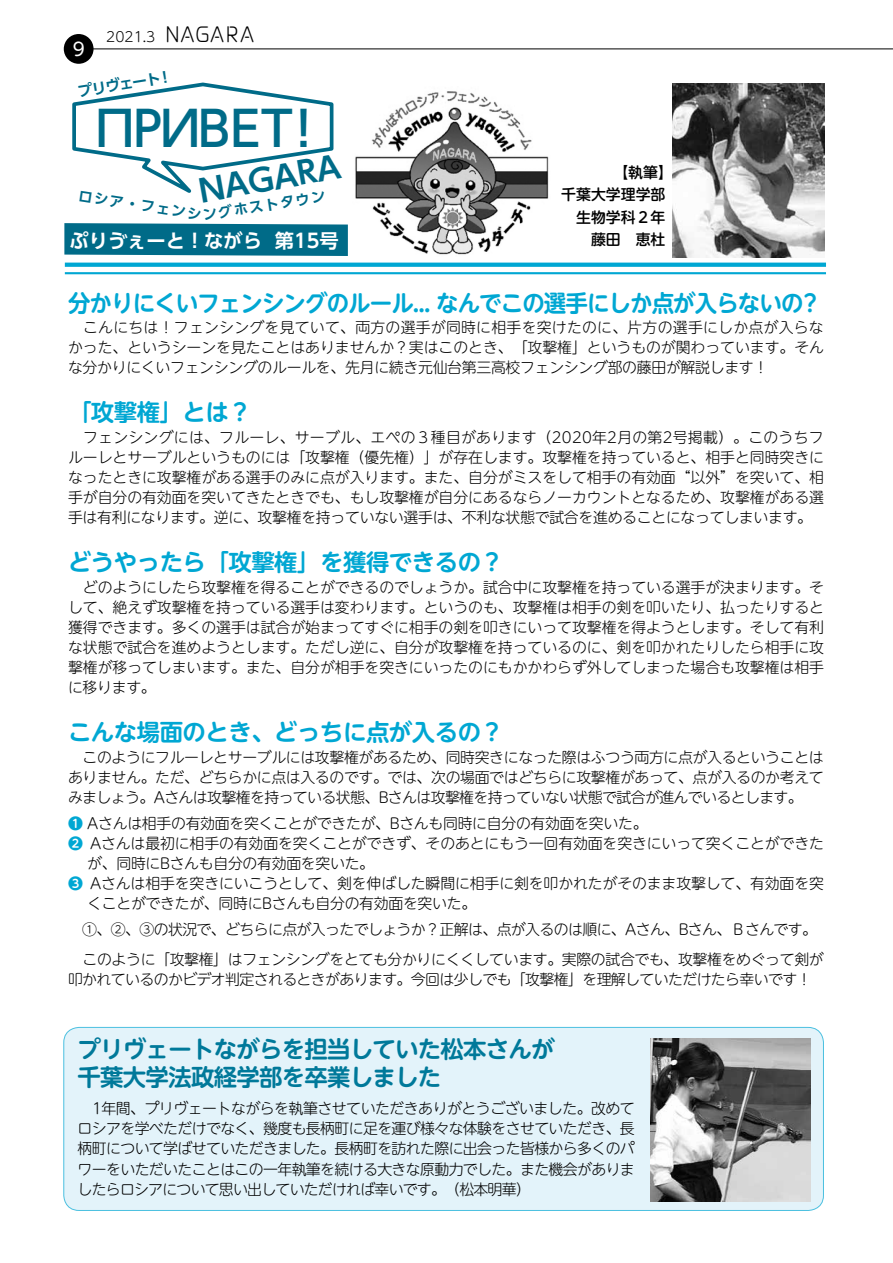
<style>
.page{position:relative;width:893px;height:1263px;background:#fff}
.page>*{position:absolute;margin:0;border:0;box-sizing:border-box;transform-origin:0 0}
.t1{font:500 48.3px "UD Shin Go Pro";letter-spacing:-.33em;color:#006b88}
.t2{font:700 30.9px "UD Shin Go Pro De";color:#006b88}
.t3{font:700 23.4px "UD Shin M Go Pro De";letter-spacing:-.03em;color:#00a7d3}
.t4{font:700 23.4px/28.2px "UD Shin M Go Pro De";letter-spacing:-.03em;color:#00799a}
.t5{font:700 23.4px "UD Shin M Go Pro De";letter-spacing:-.03em;color:#00a7d3;scale:.96 1}
.t6{font:300 22.35px "Haru Gaku Std";color:#000}
.t7{font:700 19.2px "UD Shin Go Pro De";color:#fff}
.t8{font:18px "UD Shin M Go Pro";color:#fff}
.t9{font:300 14.85px/20.2px "UD Shin M Go Pro";letter-spacing:-.02em;color:#000;text-align:justify}
.t10{font:300 14.85px/25.5px "UD Shin M Go Pro";letter-spacing:-.04em;color:#000}
.t11{font:500 14.85px "UD Shin M Go Pro";color:#000}
.t12{font:700 14.85px "UD Shin Go Pro De";color:#006b88}
.t13{font:700 14.85px "UD Shin M Go Pro De";color:#00a7d3}
.t14{font:700 14.25px "UD Shin Go Pro De";color:#006b88}
.t15{font:300 13.8px "UD Shin M Go Pro";color:#000}
.s1{font-family:"UD Shin M Go Pro De";font-weight:700;color:#00a7d3}
</style>
<div class="page">
<div style="left:64px;top:1027px;width:759px;height:183px;background:#e3f3fa;border-radius:15px"></div>
<div style="left:63px;top:1027px;width:761px;height:184px;border:1px solid #4bc0e0;border-radius:15px"></div>
<img style="left:651px;top:1039px;width:159px;height:162px">
<svg style="left:65px;top:263px;width:761px;height:4px;fill:#00a7d3"></svg>
<hr style="left:65px;top:272px;width:761px;height:2px;background:#00a7d3">
<svg style="left:64px;top:223px;width:284px;height:33px"></svg>
<img style="left:673px;top:84px;width:151px;height:174px">
<img style="left:355px;top:91px;width:194px;height:164px">
<hr style="left:89px;top:49px;width:804px;height:1px;background:#000">
<div style="left:64px;top:34px;width:30px;height:30px;background:#000;border-radius:50%"></div>
<svg style="left:72px;top:82px;width:262px;height:111px"></svg>
<p class="t8" style="left:73px;top:34px;width:13px">9</p>
<p class="t15" style="left:106px;top:26px;width:51px">2021.3</p>
<h3 class="t6" style="left:165px;top:21px;width:91px">NAGARA</h3>
<p class="t12" style="left:76px;top:79px;width:85px;rotate:-9deg">プリヴェート</p>
<h1 class="t1" style="left:91px;top:89px;width:212px">ПРИВЕТ</h1>
<h1 class="t1" style="left:279px;top:89px;width:50px">!</h1>
<h2 class="t2" style="left:195px;top:166px;width:145px;rotate:-10deg">NAGARA</h2>
<p class="t14" style="left:201px;top:203px;width:125px;rotate:-9deg">ングホストタウン</p>
<p class="t14" style="left:81px;top:184px;width:125px;rotate:9deg">ロシア・フェンシ</p>
<p class="t7" style="left:70px;top:225px;width:194px">ぷりゔぇーと！ながら</p>
<p class="t7" style="left:275px;top:225px;width:65px">第15号</p>
<p class="t11" style="left:613px;top:160px;width:61px">【執筆【</p>
<p class="t11" style="left:561px;top:182px;width:106px">千葉大学理学部</p>
<p class="t11" style="left:576px;top:205px;width:91px">生物学科２年</p>
<p class="t11" style="left:591px;top:227px;width:76px">藤田　恵杜</p>
<h3 class="t5" style="left:68px;top:284px;width:768px">分かりにくいフェンシングのルール... なんでこの選手にしか点が入らないの</h3>
<p class="t9" style="left:68px;top:317px;width:758px">　こんにちは！フェンシングを見ていて、両方の選手が同時に相手を突けたのに、片方の選手にしか点が入らなかった、というシーンを見たことはありませんか？実はこのとき、「攻撃権」というものが関わっています。そんな分かりにくいフェンシングのルールを、先月に続き元仙台第三⾼校フェンシング部の藤⽥が解説します!</p>
<h3 class="t3" style="left:68px;top:393px;width:185px">「攻撃権」とは?</h3>
<p class="t9" style="left:68px;top:426px;width:758px">　フェンシングには、フルーレ、サーブル、エペの３種目があります（2020年2月の第2号掲載）。このうちフルーレとサーブルというものには「攻撃権（優先権）」が存在します。攻撃権を持っていると、相手と同時突きになったときに攻撃権がある選手のみに点が入ります。また、自分がミスをして相手の有効面“以外”を突いて、相手が自分の有効面を突いてきたときでも、もし攻撃権が自分にあるならノーカウントとなるため、攻撃権がある選手は有利になります。逆に、攻撃権を持っていない選手は、不利な状態で試合を進めることになってしまいます。</p>
<h3 class="t3" style="left:68px;top:543px;width:437px">どうやったら「攻撃権」を獲得できるの?</h3>
<p class="t9" style="left:68px;top:576px;width:758px">　どのようにしたら攻撃権を得ることができるのでしょうか。試合中に攻撃権を持っている選手が決まります。そして、絶えず攻撃権を持っている選手は変わります。というのも、攻撃権は相手の剣を叩いたり、払ったりすると獲得できます。多くの選手は試合が始まってすぐに相手の剣を叩きにいって攻撃権を得ようとします。そして有利な状態で試合を進めようとします。ただし逆に、自分が攻撃権を持っているのに、剣を叩かれたりしたら相手に攻撃権が移ってしまいます。また、自分が相手を突きにいったのにもかかわらず外してしまった場合も攻撃権は相手に移ります。</p>
<h3 class="t3" style="left:68px;top:713px;width:437px">こんな場面のとき、どっちに点が入るの?</h3>
<p class="t9" style="left:68px;top:746px;width:757px">　このようにフルーレとサーブルには攻撃権があるため、同時突きになった際はふつう両方に点が入るということはありません。ただ、どちらかに点は入るのです。では、次の場面ではどちらに攻撃権があって、点が入るのか考えてみましょう。Aさんは攻撃権を持っている状態、Bさんは攻撃権を持っていない状態で試合が進んでいるとします。</p>
<p class="t9" style="left:90px;top:812px;width:735px;text-indent:-22px"><span class="s1">❶</span> Aさんは相手の有効面を突くことができたが、Bさんも同時に自分の有効面を突いた。<br>Aさんは最初に相手の有効面を突くことができず、そのあとにもう一回有効面を突きにいって突くことができた</p>
<h3 class="t5" style="left:799px;top:284px;width:25px">?</h3>
<p class="t13" style="left:68px;top:831px;width:16px">❷</p>
<p class="t9" style="left:87px;top:852px;width:738px">が、同時にBさんも自分の有効面を突いた。<br>Aさんは相手を突きにいこうとして、剣を伸ばした瞬間に相手に剣を叩かれたがそのまま攻撃して、有効面を突</p>
<p class="t13" style="left:68px;top:871px;width:16px">❸</p>
<p class="t10" style="left:68px;top:890px;width:750px;text-indent:19px">くことができたが、同時にBさんも自分の有効面を突いた。<br>　①、②、③の状況で、どちらに点が入ったでしょうか？正解は、点が入るのは順に、Aさん、Bさん、Ｂさんです。</p>
<p class="t10" style="left:68px;top:948px;width:757px;line-height:20.2px">　このように「攻撃権」はフェンシングをとても分かりにくくしています。実際の試合でも、攻撃権をめぐって剣が叩かれているのかビデオ判定されるときがあります。今回は少しでも「攻撃権」を理解していただけたら幸いです!</p>
<h3 class="t4" style="left:78px;top:1034px;width:479px">プリヴェートながらを担当していた松本さんが千葉大学法政経学部を卒業しました</h3>
<p class="t9" style="left:78px;top:1097px;width:559px">　1年間、プリヴェートながらを執筆させていただきありがとうございました。改めてロシアを学べただけでなく、幾度も長柄町に足を運び様々な体験をさせていただき、長柄町について学ばせていただきました。長柄町を訪れた際に出会った皆様から多くのパワーをいただいたことはこの一年執筆を続ける大きな原動力でした。また機会がありましたらロシアについて思い出していただければ幸いです。（松本明華(</p>
</div>
